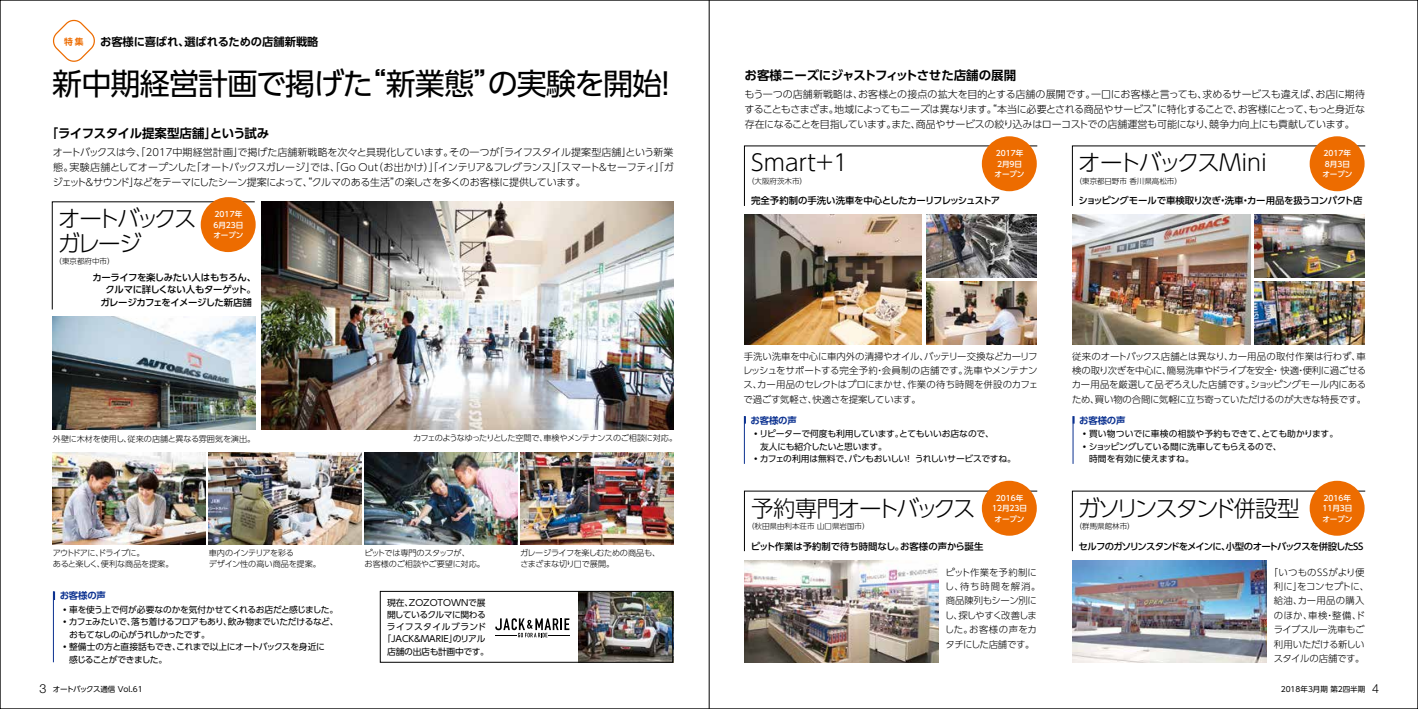
<style>
.page{position:relative;width:1418px;height:709px;background:#fff}
.page>*{position:absolute;margin:0;border:0;box-sizing:border-box;transform-origin:0 0}
.t1{font:30.12px "UD Shin Go Pro";letter-spacing:-.03em;color:#000}
.t2{font:300 22.5px "UD Shin Go Pro";letter-spacing:-.09em;color:#000}
.t3{font:300 22.5px "UD Shin Go Pro";letter-spacing:-.06em;color:#000}
.t4{font:300 22.5px/24.4px "UD Shin Go Pro";letter-spacing:-.115em;color:#000}
.t5{font:700 12.5px "UD Shin Go Pro De";letter-spacing:-.02em;color:#000}
.t6{font:700 11.25px "UD Shin Go Pro De";letter-spacing:-.005em;color:#000}
.t7{font:300 10px/15px "UD Shin Go Pro";letter-spacing:-.035em;color:#000;text-align:justify}
.t8{font:300 9.38px/14.4px "UD Shin Go Pro";letter-spacing:-.02em;color:#000;text-align:justify}
.t9{font:500 9.38px "UD Shin Go Pro";letter-spacing:-.04em;color:#000}
.t10{font:500 9.38px "UD Shin Go Pro";letter-spacing:-.095em;color:#000}
.t11{font:500 9.38px "UD Shin Go Pro";letter-spacing:-.005em;color:#000}
.t12{font:700 9.38px "UD Shin Go Pro De";letter-spacing:-.015em;color:#0b3190}
.t13{font:8.75px/12.5px "UD Shin Go Pro";letter-spacing:-.025em;color:#000}
.t14{font:8.75px/12.5px "UD Shin Go Pro";letter-spacing:-.005em;color:#000}
.t15{font:700 8.75px "UD Shin Go Pro De";color:#ed6c00}
.t16{font:300 8.12px/10.6px "UD Shin Go Pro";letter-spacing:-.035em;color:#000}
.t17{font:300 8.12px "UD Shin Go Pro";letter-spacing:-.055em;color:#000}
.t18{font:300 8.12px/10.6px "UD Shin Go Pro";letter-spacing:-.065em;color:#000}
.t19{font:500 7.62px/10.6px "UD Shin Go Pro";letter-spacing:-.005em;color:#fff;text-align:center}
.t20{font:300 7.5px "UD Shin Go Pro";color:#000}
.t21{font:7.5px "UD Shin Go Pro";letter-spacing:-.03em;color:#000}
.t22{font:7.5px "UD Shin Go Pro";color:#000}
.s1{font-family:"Helvetica Neue LT Std";font-weight:300;font-size:12.5px}
</style>
<div class="page">
<svg style="left:52px;top:19px;width:43px;height:43px"></svg>
<svg style="left:495px;top:618px;width:74px;height:19px"></svg>
<img style="left:578px;top:593px;width:93px;height:67px">
<div style="left:380px;top:591px;width:293px;height:71px;border:1px solid #000"></div>
<img style="left:53px;top:452px;width:153px;height:92px">
<hr style="left:53px;top:591px;width:1px;height:71px;background:#0b3190">
<hr style="left:744px;top:416px;width:1px;height:48px;background:#0b3190">
<hr style="left:1072px;top:416px;width:1px;height:48px;background:#0b3190">
<svg style="left:1072px;top:416px;width:2px;height:7px"></svg>
<svg style="left:1071px;top:490px;width:294px;height:62px"></svg>
<svg style="left:1071px;top:145px;width:294px;height:61px"></svg>
<svg style="left:743px;top:145px;width:294px;height:61px"></svg>
<svg style="left:52px;top:201px;width:203px;height:109px"></svg>
<img style="left:521px;top:452px;width:152px;height:92px">
<img style="left:365px;top:452px;width:152px;height:92px">
<img style="left:209px;top:452px;width:152px;height:92px">
<img style="left:261px;top:202px;width:412px;height:227px">
<img style="left:52px;top:317px;width:203px;height:112px">
<img style="left:1072px;top:214px;width:177px;height:131px">
<img style="left:1254px;top:282px;width:110px;height:63px">
<img style="left:1254px;top:214px;width:110px;height:63px">
<img style="left:744px;top:214px;width:177px;height:131px">
<img style="left:926px;top:282px;width:110px;height:63px">
<img style="left:926px;top:214px;width:110px;height:63px">
<div style="left:201px;top:197px;width:55px;height:55px;background:#ed6c00;border-radius:50%"></div>
<div style="left:981px;top:136px;width:55px;height:55px;background:#ed6c00;border-radius:50%"></div>
<div style="left:1309px;top:136px;width:55px;height:55px;background:#ed6c00;border-radius:50%"></div>
<div style="left:1309px;top:481px;width:55px;height:54px;background:#ed6c00;border-radius:50%"></div>
<img style="left:744px;top:560px;width:194px;height:102px">
<img style="left:1072px;top:560px;width:194px;height:102px">
<img style="left:610px;top:311px;width:99px;height:85px">
<svg style="left:743px;top:490px;width:294px;height:62px"></svg>
<div style="left:981px;top:481px;width:55px;height:54px;background:#ed6c00;border-radius:50%"></div>
<hr style="left:709px;top:0;width:1px;height:709px;background:#000">
<p class="t15" style="left:64px;top:35px;width:21px">特 集</p>
<p class="t6" style="left:100px;top:32px;width:220px">お客様に喜ばれ、選ばれるための店舗新戦略</p>
<h1 class="t1" style="left:52px;top:59px;width:648px">新中期経営計画で掲げた“新業態”の実験を開始！　</h1>
<p class="t5" style="left:46px;top:123px;width:225px">「ライフスタイル提案型店舗」という試み</p>
<p class="t7" style="left:53px;top:144px;width:622px">オートバックスは今、「2017中期経営計画」で掲げた店舗新戦略を次々と具現化しています。その一つが「ライフスタイル提案型店舗」という新業態。実験店舗としてオープンした「オートバックスガレージ」では、「Go Out（お出かけ）」「インテリア&amp;フレグランス」「スマート&amp;セーフティ」「ガジェット＆サウンド」などをテーマにしたシーン提案によって、“クルマのある生活”の楽しさを多くのお客様に提供しています。</p>
<h2 class="t4" style="left:58px;top:206px;width:140px">オートバックスガレージ</h2>
<p class="t19" style="left:213px;top:208px;width:32px;text-align:left">2017年<br>6月23日オープン</p>
<p class="t20" style="left:55px;top:255px;width:62px">（東京都府中市）</p>
<p class="t9" style="left:92px;top:269px;width:165px">カーライフを楽しみたい人はもちろん、</p>
<p class="t9" style="left:105px;top:282px;width:152px">クルマに詳しくない人もターゲット。</p>
<p class="t9" style="left:101px;top:294px;width:153px">ガレージカフェをイメージした新店舗</p>
<p class="t16" style="left:53px;top:433px;width:204px">外壁に木材を使用し、従来の店舗と異なる雰囲気を演出。</p>
<p class="t17" style="left:413px;top:431px;width:265px">カフェのようなゆったりとした空間で、車検やメンテナンスのご相談に対応。</p>
<p class="t18" style="left:53px;top:547px;width:122px">アウトドアに、ドライブに。<br>あると楽しく、便利な商品を提案。</p>
<p class="t16" style="left:209px;top:547px;width:114px">車内のインテリアを彩る<br>デザイン性の高い商品を提案。</p>
<p class="t16" style="left:364px;top:547px;width:122px">ピットでは専門のスタッフが、<br>お客様のご相談やご要望に対応。</p>
<p class="t16" style="left:520px;top:547px;width:141px">ガレージライフを楽しむための商品も、さまざまな切り口で展開。</p>
<p class="t12" style="left:60px;top:587px;width:48px">お客様の声</p>
<p class="t13" style="left:60px;top:602px;width:279px">・車を使う上で何が必要なのかを気付かせてくれるお店だと感じました。・カフェみたいで、落ち着けるフロアもあり、飲み物までいただけるなど、　おもてなしの心がうれしかったです。<br>・整備士の方と直接話もでき、これまで以上にオートバックスを身近に<br>　感じることができました。</p>
<p class="t13" style="left:382px;top:596px;width:108px;text-align:center">現在、ZOZOTOWNで展開しているクルマに関わるライフスタイルブランド「JACK&amp;MARIE」のリアル店舗の出店も計画中です。</p>
<p class="t5" style="left:744px;top:65px;width:273px">お客様ニーズにジャストフィットさせた店舗の展開</p>
<p class="t7" style="left:744px;top:87px;width:622px">もう一つの店舗新戦略は、お客様との接点の拡大を目的とする店舗の展開です。一口にお客様と言っても、求めるサービスも違えば、お店に期待することもさまざま。地域によってもニーズは異なります。“本当に必要とされる商品やサービス”に特化することで、お客様にとって、もっと身近な存在になることを目指しています。また、商品やサービスの絞り込みはローコストでの店舗運営も可能になり、競争力向上にも貢献しています。</p>
<p class="t19" style="left:994px;top:148px;width:31px">2017年<br>2月9日オープン</p>
<p class="t19" style="left:1322px;top:148px;width:31px">2017年<br>8月3日オープン</p>
<h2 class="t3" style="left:1078px;top:145px;width:190px">オートバックスMini</h2>
<p class="t9" style="left:1078px;top:192px;width:285px">ショッピングモールで車検取り次ぎ・洗車・カー用品を扱うコンパクト店</p>
<h2 class="t2" style="left:751px;top:144px;width:98px">Smart+1</h2>
<p class="t9" style="left:751px;top:192px;width:251px">完全予約制の手洗い洗車を中心としたカーリフレッシュストア</p>
<p class="t20" style="left:747px;top:175px;width:61px">（大阪府茨木市）</p>
<p class="t20" style="left:1074px;top:175px;width:109px">（東京都日野市 香川県高松市）</p>
<p class="t8" style="left:743px;top:348px;width:297px">手洗い洗車を中心に車内外の清掃やオイル、バッテリー交換などカーリフレッシュをサポートする完全予約・会員制の店舗です。洗車やメンテナンス、カー用品のセレクトはプロにまかせ、作業の待ち時間を併設のカフェで過ごす気軽さ、快適さを提案しています。</p>
<p class="t8" style="left:1071px;top:348px;width:296px">従来のオートバックス店舗とは異なり、カー用品の取付作業は行わず、車検の取り次ぎを中心に、簡易洗車やドライブを安全・ 快適・便利に過ごせるカー用品を厳選して品ぞろえした店舗です。ショッピングモール内にあるため、買い物の合間に気軽に立ち寄っていただけるのが大きな特長です。</p>
<p class="t12" style="left:750px;top:412px;width:48px">お客様の声</p>
<p class="t12" style="left:1079px;top:412px;width:48px">お客様の声</p>
<p class="t13" style="left:751px;top:427px;width:266px">・リピーターで何度も利用しています。とてもいいお店なので、<br>　友人にも紹介したいと思います。<br>・カフェの利用は無料で、パンもおいしい！ うれしいサービスですね。</p>
<p class="t14" style="left:1080px;top:427px;width:260px">・買い物ついでに車検の相談や予約もできて、とても助かります。・ショッピングしている間に洗車してもらえるので、<br>　時間を有効に使えますね。</p>
<p class="t19" style="left:992px;top:492px;width:37px">2016年<br>12月23日オープン</p>
<p class="t19" style="left:1322px;top:492px;width:32px;text-align:left">2016年<br>11月3日オープン</p>
<h2 class="t2" style="left:1077px;top:490px;width:223px">ガソリンスタンド併設型</h2>
<p class="t10" style="left:1078px;top:538px;width:286px">セルフのガソリンスタンドをメインに、小型のオートバックスを併設したSS</p>
<h2 class="t2" style="left:751px;top:490px;width:226px">予約専門オートバックス</h2>
<p class="t11" style="left:751px;top:538px;width:234px">ピット作業は予約制で待ち時間なし。お客様の声から誕生</p>
<p class="t20" style="left:747px;top:520px;width:124px">（秋田県由利本荘市 山口県岩国市）</p>
<p class="t20" style="left:1074px;top:520px;width:61px">（群馬県館林市）</p>
<p class="t8" style="left:944px;top:564px;width:97px;text-align:left">ピット作業を予約制にし、待ち時間を解消。商品陳列もシーン別にし、探しやすく改善しました。お客様の声をカタチにした店舗です。</p>
<p class="t8" style="left:1268px;top:564px;width:102px;text-align:center">「いつものSSがより便利に」をコンセプトに、給油、カー用品の購入のほか、車検・整備、ドライブスルー洗車もご利用いただける新しいスタイルの店舗です。</p>
<p class="t21" style="left:39px;top:683px;width:105px"><span class="s1">3</span> オートバックス通信 Vol.61</p>
<p class="t22" style="left:1280px;top:683px;width:100px">2018年3月期 第2四半期 <span class="s1">4</span></p>
</div>
